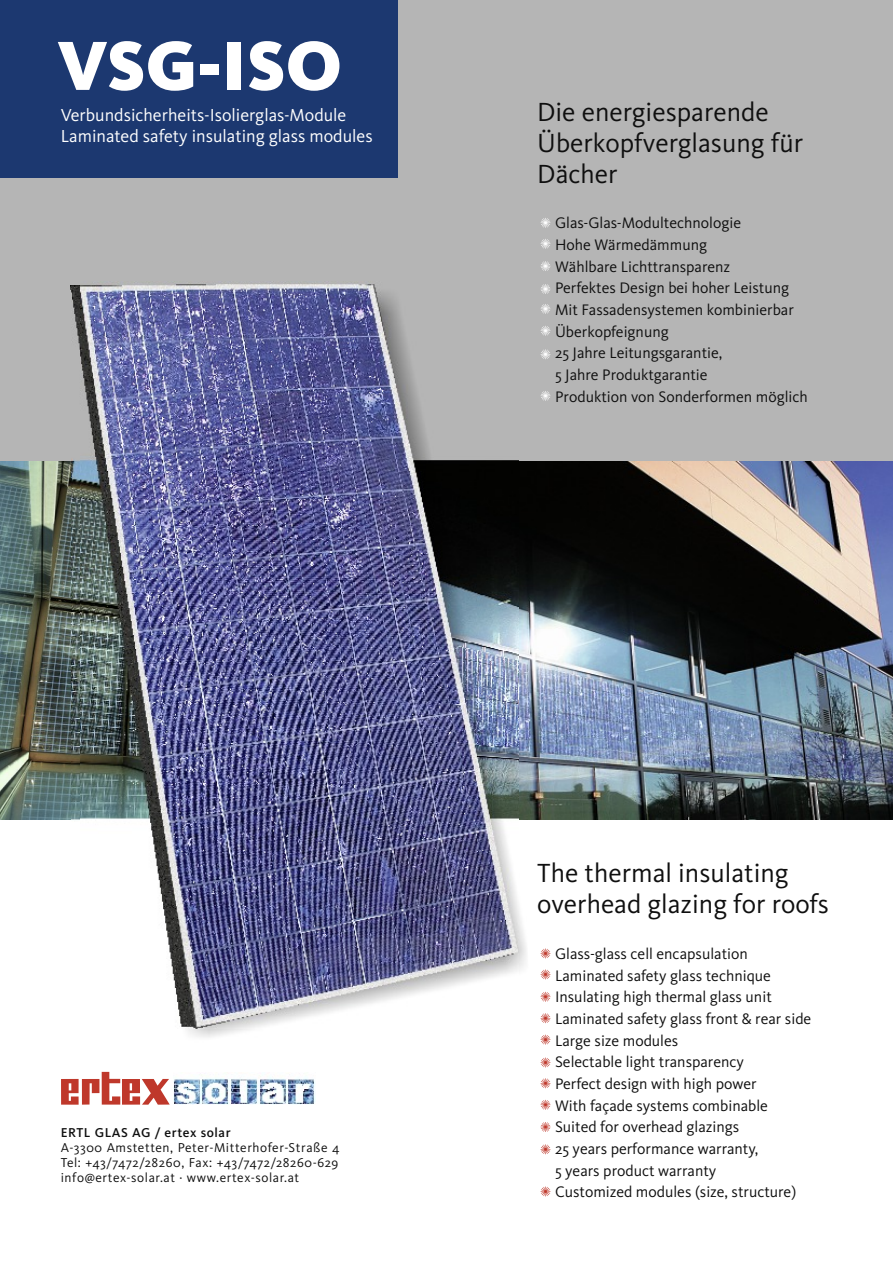
<style>
.page{position:relative;width:893px;height:1263px;background:#fff}
.page>*{position:absolute;margin:0;border:0;box-sizing:border-box;transform-origin:0 0}
.t1{font:900 72px "Kievit";color:#fff}
.t2{font:27.15px/31px "Kievit";color:#0f0f0f}
.t3{font:18px/20.5px "Kievit";color:#fff}
.t4{font:15.75px/21.8px "Kievit";color:#0f0f0f}
.t5{font:13.35px/15.1px "Kievit";letter-spacing:.045em;color:#0f0f0f;text-align:justify}
.t6{font:500 13.35px "Kievit";letter-spacing:.04em;color:#0f0f0f}
</style>
<div class="page">
<div style="left:0;top:0;width:893px;height:729px;background:#b5b5b5"></div>
<img style="left:532px;top:461px;width:361px;height:358px">
<img style="left:187px;top:461px;width:345px;height:576px">
<img style="left:0;top:461px;width:71px;height:358px">
<svg style="left:541px;top:218px;width:9px;height:10px"></svg>
<svg style="left:541px;top:239px;width:9px;height:10px"></svg>
<svg style="left:541px;top:261px;width:9px;height:10px"></svg>
<svg style="left:541px;top:284px;width:9px;height:10px"></svg>
<svg style="left:541px;top:304px;width:9px;height:10px"></svg>
<svg style="left:541px;top:349px;width:9px;height:10px"></svg>
<svg style="left:541px;top:326px;width:9px;height:10px"></svg>
<svg style="left:541px;top:391px;width:9px;height:10px"></svg>
<div style="left:0;top:0;width:398px;height:177px;background:#1c3870"></div>
<img style="left:71px;top:286px;width:10px;height:534px">
<img style="left:81px;top:282px;width:438px;height:747px">
<svg style="left:541px;top:948px;width:9px;height:10px"></svg>
<svg style="left:541px;top:969px;width:9px;height:10px"></svg>
<svg style="left:541px;top:992px;width:9px;height:10px"></svg>
<svg style="left:541px;top:1013px;width:9px;height:10px"></svg>
<svg style="left:541px;top:1035px;width:9px;height:9px"></svg>
<svg style="left:541px;top:1057px;width:9px;height:10px"></svg>
<svg style="left:541px;top:1078px;width:9px;height:10px"></svg>
<svg style="left:541px;top:1100px;width:9px;height:10px"></svg>
<svg style="left:541px;top:1122px;width:9px;height:10px"></svg>
<svg style="left:541px;top:1144px;width:9px;height:10px"></svg>
<svg style="left:541px;top:1186px;width:9px;height:10px"></svg>
<img style="left:173px;top:1075px;width:143px;height:30px">
<svg style="left:61px;top:1072px;width:109px;height:33px"></svg>
<h1 class="t1" style="left:57px;top:36px;width:286px">VSG-ISO</h1>
<p class="t3" style="left:61px;top:106px;width:313px">Verbundsicherheits-Isolierglas-Module<br>Laminated safety insulating glass modules</p>
<h2 class="t2" style="left:537px;top:98px;width:267px">Die energiesparende<br>Überkopfverglasung für<br>Dächer</h2>
<p class="t4" style="left:555px;top:213px;width:254px">Glas-Glas-Modultechnologie<br>Hohe Wärmedämmung<br>Wählbare Lichttransparenz<br>Perfektes Design bei hoher Leistung<br>Mit Fassadensystemen kombinierbar<br>Überkopfeignung<br>25 Jahre Leitungsgarantie,<br>5 Jahre Produktgarantie<br>Produktion von Sonderformen möglich</p>
<p class="t6" style="left:61px;top:1127px;width:171px">ERTL GLAS AG / ertex solar</p>
<p class="t5" style="left:61px;top:1141px;width:280px">A-3300 Amstetten, Peter-Mitterhofer-Straße 4<br>Tel: +43/7472/28260, Fax: +43/7472/28260-629 info@ertex-solar.at · www.ertex-solar.at</p>
<h2 class="t2" style="left:537px;top:860px;width:293px">The thermal insulating overhead glazing for roofs</h2>
<p class="t4" style="left:555px;top:944px;width:258px">Glass-glass cell encapsulation<br>Laminated safety glass technique<br>Insulating high thermal glass unit<br>Laminated safety glass front &amp; rear side<br>Large size modules<br>Selectable light transparency<br>Perfect design with high power<br>With façade systems combinable<br>Suited for overhead glazings<br>25 years performance warranty,<br>5 years product warranty<br>Customized modules (size, structure)</p>
</div>
